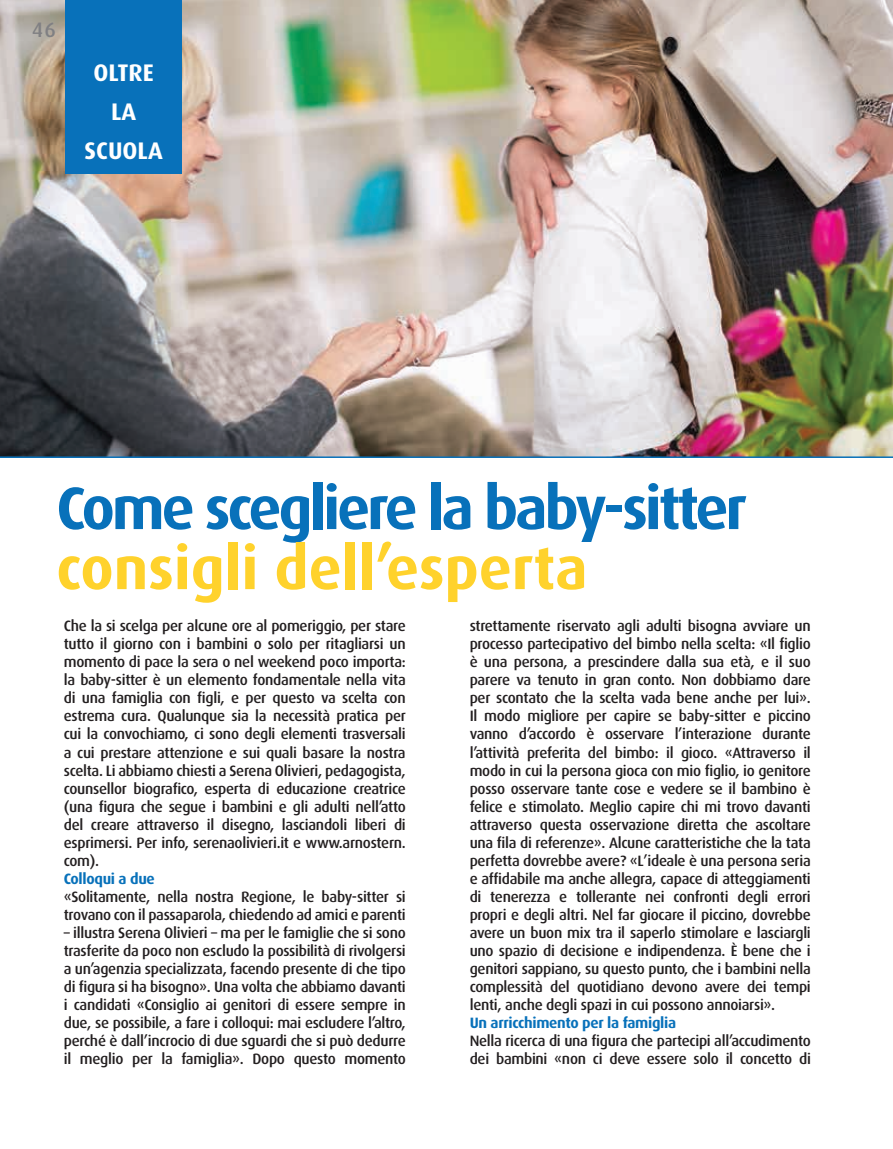
<style>
.page{position:relative;width:893px;height:1149px;background:#fff}
.page>*{position:absolute;margin:0;border:0;box-sizing:border-box;transform-origin:0 0}
.t1{font:700 60px "Dax";letter-spacing:-.05em;color:#0871ba}
.t2{font:700 60px "Dax";color:#ffd22c}
.t3{font:700 24px/39px "Dax";color:#fff;text-align:center}
.t4{font:500 21px "Dax";color:#808083}
.t5{font:500 15px/18px "Dax";letter-spacing:-.02em;color:#231f20;text-align:justify}
.t6{font:700 15px "Dax";letter-spacing:-.02em;color:#0871ba}
</style>
<div class="page">
<img style="left:0;top:1px;width:892px;height:455px">
<hr style="left:0;top:456px;width:892px;height:2px;background:#0871ba">
<div style="left:66px;top:1px;width:116px;height:172px;background:#0871ba"></div>
<h3 class="t4" style="left:32px;top:18px;width:25px">46</h3>
<h2 class="t3" style="left:85px;top:53px;width:80px">OLTRE<br>LA<br>SCUOLA</h2>
<h1 class="t1" style="left:56px;top:474px;width:692px">Come scegliere la baby-sitter</h1>
<h1 class="t2" style="left:56px;top:534px;width:533px">consigli dell’esperta</h1>
<p class="t5" style="left:64px;top:617px;width:344px">Che la si scelga per alcune ore al pomeriggio, per stare tutto il giorno con i bambini o solo per ritagliarsi un momento di pace la sera o nel weekend poco importa: la baby-sitter è un elemento fondamentale nella vita di una famiglia con figli, e per questo va scelta con estrema cura. Qualunque sia la necessità pratica per cui la convochiamo, ci sono degli elementi trasversali a cui prestare attenzione e sui quali basare la nostra scelta. Li abbiamo chiesti a Serena Olivieri, pedagogista, counsellor biografico, esperta di educazione creatrice (una figura che segue i bambini e gli adulti nell’atto del creare attraverso il disegno, lasciandoli liberi di esprimersi. Per info, serenaolivieri.it e www.arnostern. com).</p>
<p class="t6" style="left:64px;top:869px;width:93px">Colloqui a due</p>
<p class="t5" style="left:64px;top:887px;width:344px">«Solitamente, nella nostra Regione, le baby-sitter si trovano con il passaparola, chiedendo ad amici e parenti</p>
<p class="t5" style="left:64px;top:923px;width:344px">– illustra Serena Olivieri – ma per le famiglie che si sono trasferite da poco non escludo la possibilità di rivolgersi a un’agenzia specializzata, facendo presente di che tipo di figura si ha bisogno». Una volta che abbiamo davanti i candidati «Consiglio ai genitori di essere sempre in due, se possibile, a fare i colloqui: mai escludere l’altro, perché è dall’incrocio di due sguardi che si può dedurre il meglio per la famiglia». Dopo questo momento</p>
<p class="t5" style="left:470px;top:617px;width:343px">strettamente riservato agli adulti bisogna avviare un processo partecipativo del bimbo nella scelta: «Il figlio è una persona, a prescindere dalla sua età, e il suo parere va tenuto in gran conto. Non dobbiamo dare per scontato che la scelta vada bene anche per lui».<br>Il modo migliore per capire se baby-sitter e piccino vanno d’accordo è osservare l’interazione durante l’attività preferita del bimbo: il gioco. «Attraverso il modo in cui la persona gioca con mio figlio, io genitore posso osservare tante cose e vedere se il bambino è felice e stimolato. Meglio capire chi mi trovo davanti attraverso questa osservazione diretta che ascoltare una fila di referenze». Alcune caratteristiche che la tata perfetta dovrebbe avere? «L’ideale è una persona seria e affidabile ma anche allegra, capace di atteggiamenti di tenerezza e tollerante nei confronti degli errori propri e degli altri. Nel far giocare il piccino, dovrebbe avere un buon mix tra il saperlo stimolare e lasciargli uno spazio di decisione e indipendenza. È bene che i genitori sappiano, su questo punto, che i bambini nella complessità del quotidiano devono avere dei tempi lenti, anche degli spazi in cui possono annoiarsi».</p>
<p class="t6" style="left:470px;top:1013px;width:208px">Un arricchimento per la famiglia</p>
<p class="t5" style="left:470px;top:1031px;width:343px">Nella ricerca di una figura che partecipi all’accudimento dei bambini «non ci deve essere solo il concetto di</p>
</div>
